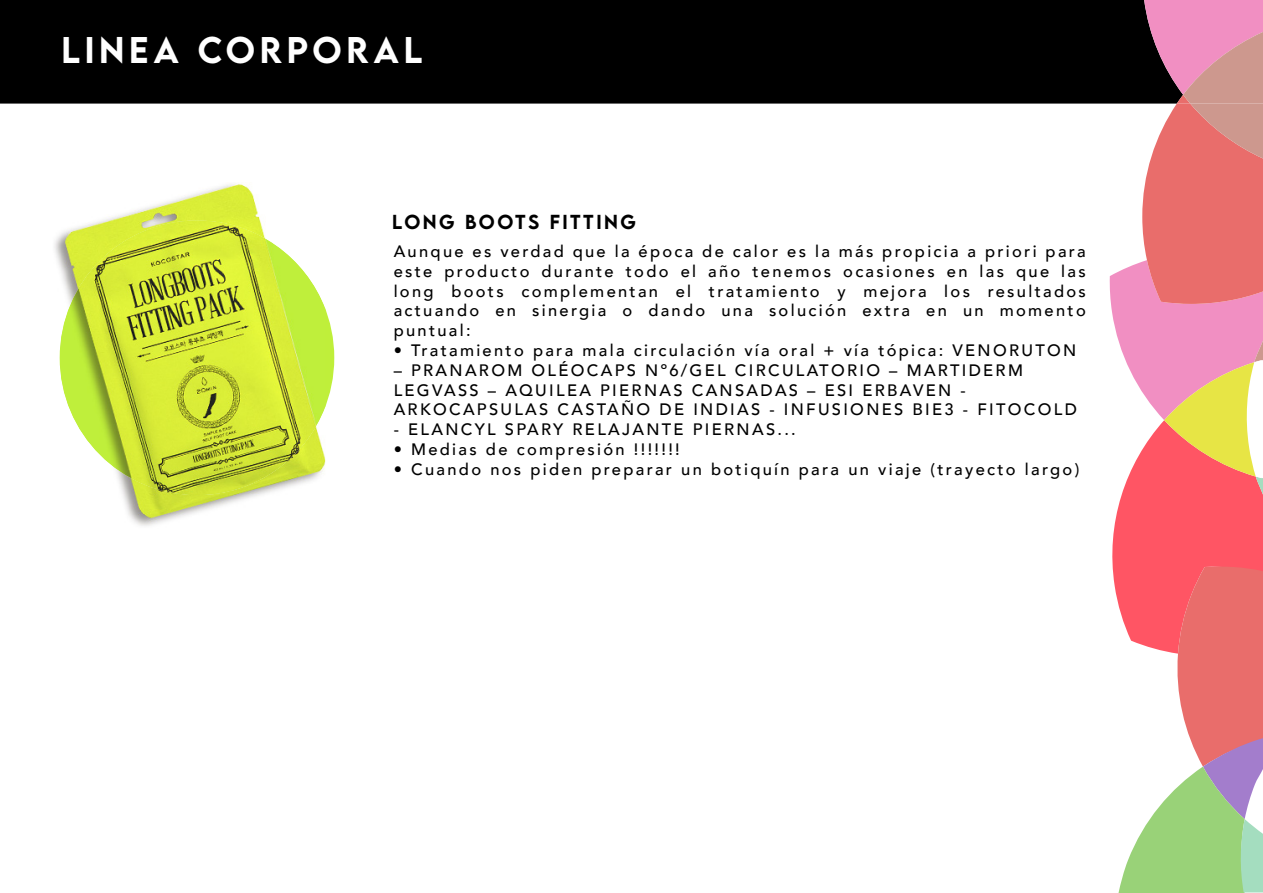
<style>
.page{position:relative;width:1263px;height:893px;background:#fff}
.page>*{position:absolute;margin:0;border:0;box-sizing:border-box;transform-origin:0 0}
.t1{font:500 33px "LEMONMILK";letter-spacing:.14em;color:#fff}
.t2{font:500 18px "LEMONMILK";letter-spacing:.14em;color:#000}
.t3{font:500 16.5px/19.8px "Avenir";letter-spacing:.14em;color:#000;text-align:justify}
</style>
<div class="page">
<div style="left:0;top:0;width:1105px;height:104px;background:#000"></div>
<svg style="left:1105px;top:0;width:158px;height:893px"></svg>
<img style="left:54px;top:183px;width:206px;height:343px">
<img style="left:60px;top:220px;width:265px;height:275px">
<h1 class="t1" style="left:62px;top:29px;width:362px">LINEA CORPORAL</h1>
<p class="t2" style="left:392px;top:210px;width:245px">LONG BOOTS FITTING</p>
<p class="t3" style="left:394px;top:240px;width:694px">Aunque es verdad que la época de calor es la más propicia a priori para este producto durante todo el año tenemos ocasiones en las que las long boots complementan el tratamiento y mejora los resultados actuando en sinergia o dando una solución extra en un momento puntual:</p>
<p class="t3" style="left:394px;top:339px;width:684px">• Tratamiento para mala circulación vía oral + vía tópica: VENORUTON</p>
<p class="t3" style="left:394px;top:359px;width:685px;text-align:left">– PRANAROM OLÉOCAPS Nº6/GEL CIRCULATORIO – MARTIDERM<br>LEGVASS – AQUILEA PIERNAS CANSADAS – ESI ERBAVEN -<br>ARKOCAPSULAS CASTAÑO DE INDIAS - INFUSIONES BIE3 - FITOCOLD</p>
<p class="t3" style="left:394px;top:419px;width:404px">- ELANCYL SPARY RELAJANTE PIERNAS...</p>
<p class="t3" style="left:394px;top:438px;width:288px">• Medias de compresión !!!!!!!</p>
<p class="t3" style="left:394px;top:458px;width:687px">• Cuando nos piden preparar un botiquín para un viaje (trayecto largo)</p>
</div>
